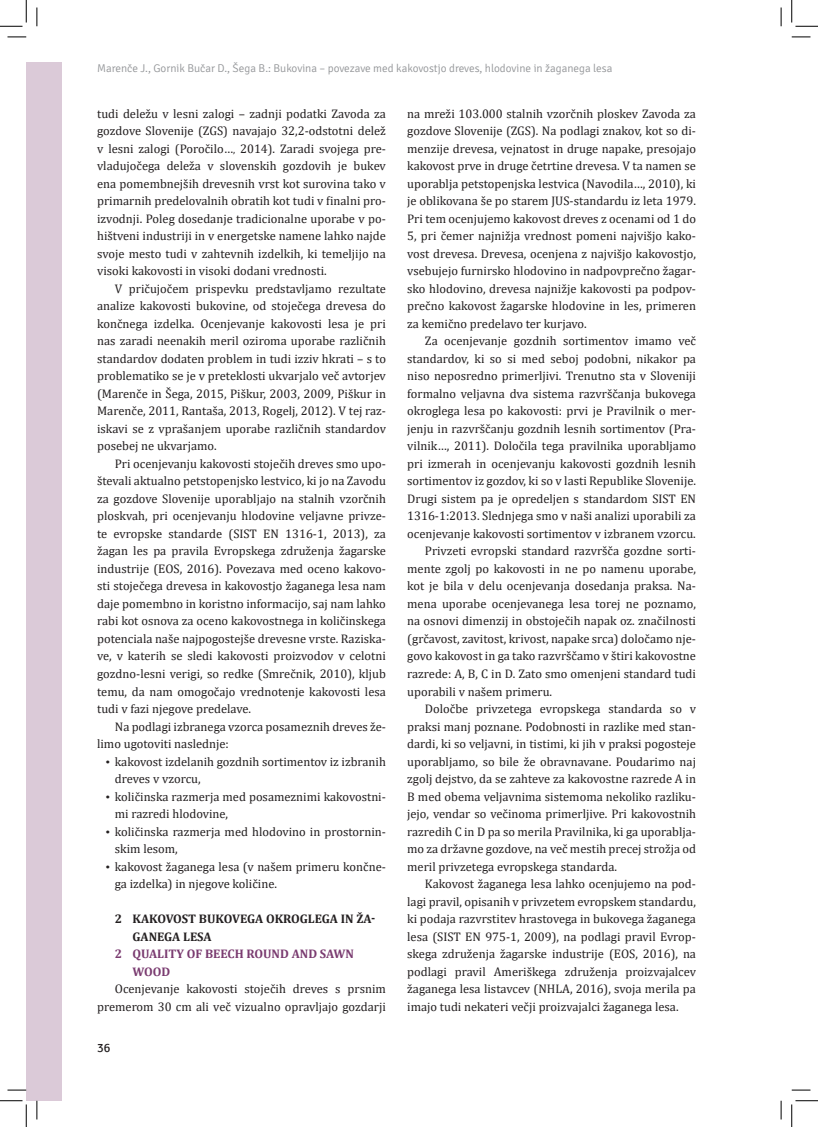
<style>
.page{position:relative;width:818px;height:1127px;background:#fff}
.page>*{position:absolute;margin:0;border:0;box-sizing:border-box;transform-origin:0 0}
.t1{font:12.5px/17.5px "Cambria";color:#231f20}
.t2{font:700 12.5px/17.5px "Cambria";color:#231f20}
.t3{font:700 12.5px/17.5px "Cambria";color:#7a3b70}
.t4{font:12.5px "Signika";color:#231f20}
.t5{font:300 11.25px "Signika";color:#939598}
.s1{font-size:10px}
.s2{font-family:"Courier New"}
</style>
<div class="page">
<div style="left:26px;top:62px;width:36px;height:1038px;background:#dbcad8"></div>
<svg style="left:8px;top:36px;width:18px;height:2px"></svg>
<svg style="left:792px;top:36px;width:18px;height:2px"></svg>
<svg style="left:8px;top:1089px;width:18px;height:1px"></svg>
<svg style="left:792px;top:1089px;width:18px;height:1px"></svg>
<svg style="left:36px;top:8px;width:2px;height:18px"></svg>
<svg style="left:36px;top:1100px;width:2px;height:19px"></svg>
<svg style="left:780px;top:8px;width:2px;height:18px"></svg>
<svg style="left:780px;top:1100px;width:2px;height:19px"></svg>
<svg style="left:0;top:0;width:27px;height:27px"></svg>
<svg style="left:0;top:1100px;width:27px;height:26px"></svg>
<svg style="left:791px;top:0;width:27px;height:27px"></svg>
<svg style="left:791px;top:1100px;width:27px;height:26px"></svg>
<p class="t5" style="left:97px;top:62px;width:517px">Marenče J., Gornik Bučar D., Šega B.: Bukovina – povezave med kakovostjo dreves, hlodovine in žaganega lesa</p>
<p class="t1" style="left:97px;top:104px;width:290px;text-align:justify">tudi deležu v lesni zalogi – zadnji podatki Zavoda za gozdove Slovenije (ZGS) navajajo 32,2-odstotni delež v lesni zalogi (Poročilo…<span class="s1">,</span> 2014). Zaradi svojega pre&shy;vladujočega deleža v slovenskih gozdovih je bukev ena pomembnejših drevesnih vrst kot surovina tako v primarnih predelovalnih obratih kot tudi v finalni pro&shy;izvodnji. Poleg dosedanje tradicionalne uporabe v po&shy;hištveni industriji in v energetske namene lahko najde svoje mesto tudi v zahtevnih izdelkih, ki temeljijo na visoki kakovosti in visoki dodani vrednosti.</p>
<p class="t1" style="left:97px;top:279px;width:290px;text-align:justify;text-indent:18px">V pričujočem prispevku predstavljamo rezultate analize kakovosti bukovine, od stoječega drevesa do končnega izdelka. Ocenjevanje kakovosti lesa je pri nas zaradi neenakih meril oziroma uporabe različnih standardov dodaten problem in tudi izziv hkrati – s to problematiko se je v preteklosti ukvarjalo več avtorjev (Marenče in Šega, 2015, Piškur, 2003, 2009, Piškur in Marenče, 2011, Rantaša, 2013, Rogelj, 2012). V tej raz&shy;iskavi se z vprašanjem uporabe različnih standardov posebej ne ukvarjamo.</p>
<p class="t1" style="left:97px;top:454px;width:290px;text-align:justify;text-indent:18px">Pri ocenjevanju kakovosti stoječih dreves smo upo&shy;števali aktualno petstopenjsko lestvico, ki jo na Zavodu za gozdove Slovenije uporabljajo na stalnih vzorčnih ploskvah, pri ocenjevanju hlodovine veljavne privze&shy;te evropske standarde (SIST EN 1316-1, 2013), za žagan les pa pravila Evropskega združenja žagarske industrije (EOS, 2016). Povezava med oceno kakovo&shy;sti stoječega drevesa in kakovostjo žaganega lesa nam daje pomembno in koristno informacijo, saj nam lahko rabi kot osnova za oceno kakovostnega in količinskega potenciala naše najpogostejše drevesne vrste. Raziska&shy;ve, v katerih se sledi kakovosti proizvodov v celotni gozdno-lesni verigi, so redke (Smrečnik, 2010), kljub temu, da nam omogočajo vrednotenje kakovosti lesa tudi v fazi njegove predelave.</p>
<p class="t1" style="left:97px;top:717px;width:290px;text-indent:18px">Na podlagi izbranega vzorca posameznih dreves že&shy;limo ugotoviti naslednje:</p>
<p class="t1" style="left:115px;top:752px;width:273px;text-indent:-11px"><span class="s2">•</span> kakovost izdelanih gozdnih sortimentov iz izbranih dreves v vzorcu,</p>
<p class="t1" style="left:115px;top:787px;width:273px;text-indent:-11px"><span class="s2">•</span> količinska razmerja med posameznimi kakovostni&shy;mi razredi hlodovine,</p>
<p class="t1" style="left:115px;top:822px;width:273px;text-indent:-11px"><span class="s2">•</span> količinska razmerja med hlodovino in prostornin&shy;skim lesom,</p>
<p class="t1" style="left:115px;top:857px;width:273px;text-indent:-11px"><span class="s2">•</span> kakovost žaganega lesa (v našem primeru končne&shy;ga izdelka) in njegove količine.</p>
<p class="t2" style="left:133px;top:909px;width:244px;text-indent:-18px">2 KAKOVOST BUKOVEGA OKROGLEGA IN ŽA-<br>GANEGA LESA</p>
<p class="t3" style="left:133px;top:944px;width:223px;text-indent:-18px">2 QUALITY OF BEECH ROUND AND SAWN<br>WOOD</p>
<p class="t1" style="left:97px;top:979px;width:290px;text-align:right">Ocenjevanje kakovosti stoječih dreves s prsnim premerom 30 cm ali več vizualno opravljajo gozdarji</p>
<p class="t1" style="left:407px;top:104px;width:290px;text-align:justify">na mreži 103.000 stalnih vzorčnih ploskev Zavoda za gozdove Slovenije (ZGS). Na podlagi znakov, kot so di&shy;menzije drevesa, vejnatost in druge napake, presojajo kakovost prve in druge četrtine drevesa. V ta namen se uporablja petstopenjska lestvica (Navodila…, 2010), ki je oblikovana še po starem JUS-standardu iz leta 1979.<br>Pri tem ocenjujemo kakovost dreves z ocenami od 1 do 5, pri čemer najnižja vrednost pomeni najvišjo kako&shy;vost drevesa. Drevesa, ocenjena z najvišjo kakovostjo, vsebujejo furnirsko hlodovino in nadpovprečno žagar&shy;sko hlodovino, drevesa najnižje kakovosti pa podpov&shy;prečno kakovost žagarske hlodovine in les, primeren za kemično predelavo ter kurjavo.</p>
<p class="t1" style="left:425px;top:332px;width:273px">Za ocenjevanje gozdnih sortimentov imamo več</p>
<p class="t1" style="left:407px;top:349px;width:290px">standardov, ki so si med seboj podobni, nikakor pa</p>
<p class="t1" style="left:407px;top:367px;width:290px">niso neposredno primerljivi. Trenutno sta v Sloveniji</p>
<p class="t1" style="left:407px;top:384px;width:290px">formalno veljavna dva sistema razvrščanja bukovega</p>
<p class="t1" style="left:407px;top:402px;width:290px">okroglega lesa po kakovosti: prvi je Pravilnik o mer-</p>
<p class="t1" style="left:407px;top:419px;width:290px">jenju in razvrščanju gozdnih lesnih sortimentov (Pra-</p>
<p class="t1" style="left:407px;top:437px;width:290px">vilnik…, 2011). Določila tega pravilnika uporabljamo</p>
<p class="t1" style="left:407px;top:454px;width:290px">pri izmerah in ocenjevanju kakovosti gozdnih lesnih</p>
<p class="t1" style="left:407px;top:472px;width:290px">sortimentov iz gozdov, ki so v lasti Republike Slovenije.</p>
<p class="t1" style="left:407px;top:489px;width:290px">Drugi sistem pa je opredeljen s standardom SIST EN</p>
<p class="t1" style="left:407px;top:507px;width:290px">1316-1:2013. Slednjega smo v naši analizi uporabili za</p>
<p class="t1" style="left:407px;top:524px;width:290px">ocenjevanje kakovosti sortimentov v izbranem vzorcu.</p>
<p class="t1" style="left:425px;top:542px;width:273px">Privzeti evropski standard razvršča gozdne sorti-</p>
<p class="t1" style="left:407px;top:559px;width:290px">mente zgolj po kakovosti in ne po namenu uporabe,</p>
<p class="t1" style="left:407px;top:577px;width:290px">kot je bila v delu ocenjevanja dosedanja praksa. Na-</p>
<p class="t1" style="left:407px;top:594px;width:290px">mena uporabe ocenjevanega lesa torej ne poznamo,</p>
<p class="t1" style="left:407px;top:612px;width:290px">na osnovi dimenzij in obstoječih napak oz. značilnosti</p>
<p class="t1" style="left:407px;top:629px;width:290px">(grčavost, zavitost, krivost, napake srca) določamo nje-</p>
<p class="t1" style="left:407px;top:647px;width:290px">govo kakovost in ga tako razvrščamo v štiri kakovostne</p>
<p class="t1" style="left:407px;top:664px;width:290px">razrede: A, B, C in D. Zato smo omenjeni standard tudi</p>
<p class="t1" style="left:407px;top:682px;width:146px">uporabili v našem primeru.</p>
<p class="t1" style="left:425px;top:699px;width:273px">Določbe privzetega evropskega standarda so v</p>
<p class="t1" style="left:407px;top:717px;width:290px">praksi manj poznane. Podobnosti in razlike med stan-</p>
<p class="t1" style="left:407px;top:734px;width:290px">dardi, ki so veljavni, in tistimi, ki jih v praksi pogosteje</p>
<p class="t1" style="left:407px;top:752px;width:290px">uporabljamo, so bile že obravnavane. Poudarimo naj</p>
<p class="t1" style="left:407px;top:769px;width:290px">zgolj dejstvo, da se zahteve za kakovostne razrede A in</p>
<p class="t1" style="left:407px;top:787px;width:290px">B med obema veljavnima sistemoma nekoliko razliku-</p>
<p class="t1" style="left:407px;top:804px;width:290px">jejo, vendar so večinoma primerljive. Pri kakovostnih</p>
<p class="t1" style="left:407px;top:822px;width:290px">razredih C in D pa so merila Pravilnika, ki ga uporablja-</p>
<p class="t1" style="left:407px;top:839px;width:290px">mo za državne gozdove, na več mestih precej strožja od</p>
<p class="t1" style="left:407px;top:857px;width:211px">meril privzetega evropskega standarda.</p>
<p class="t1" style="left:425px;top:874px;width:273px">Kakovost žaganega lesa lahko ocenjujemo na pod-</p>
<p class="t1" style="left:407px;top:892px;width:290px">lagi pravil, opisanih v privzetem evropskem standardu,</p>
<p class="t1" style="left:407px;top:909px;width:290px">ki podaja razvrstitev hrastovega in bukovega žaganega</p>
<p class="t1" style="left:407px;top:927px;width:290px">lesa (SIST EN 975-1, 2009), na podlagi pravil Evrop-</p>
<p class="t1" style="left:407px;top:944px;width:290px">skega združenja žagarske industrije (EOS, 2016), na</p>
<p class="t1" style="left:407px;top:962px;width:290px">podlagi pravil Ameriškega združenja proizvajalcev</p>
<p class="t1" style="left:407px;top:979px;width:290px">žaganega lesa listavcev (NHLA, 2016), svoja merila pa</p>
<p class="t1" style="left:407px;top:997px;width:273px">imajo tudi nekateri večji proizvajalci žaganega lesa.</p>
<p class="t4" style="left:97px;top:1040px;width:15px">36</p>
</div>
